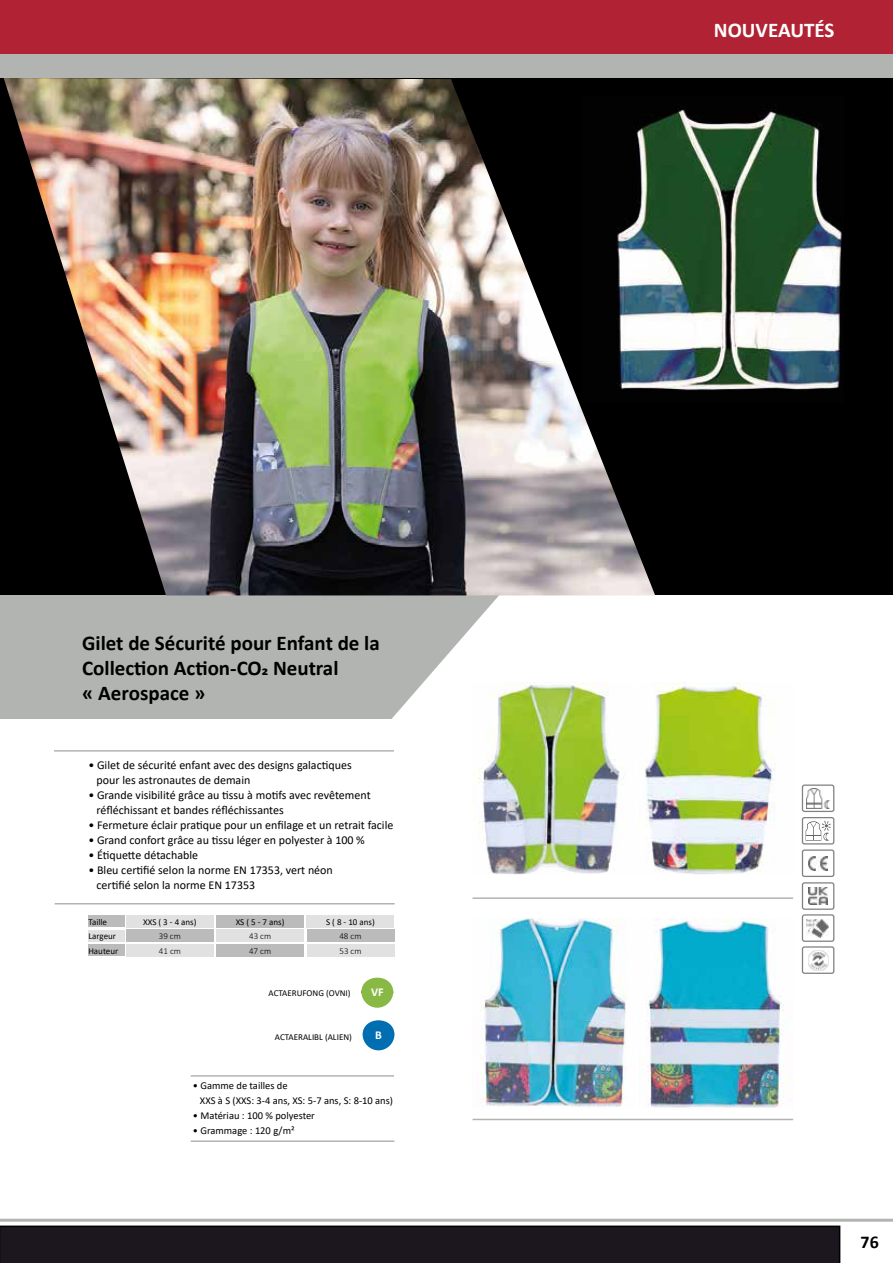
<style>
.page{position:relative;width:893px;height:1263px;background:#fff}
.page>*{position:absolute;margin:0;border:0;box-sizing:border-box;transform-origin:0 0}
.t1{font:700 21px/25.2px "Calibri";color:#000}
.t2{font:700 21px "Calibri";color:#fff}
.t3{font:700 18px "Calibri";color:#000}
.t4{font:12px/15px "Calibri";color:#000}
.t5{font:700 12px "Calibri";color:#fff}
.t6{font:10.5px/15px "Calibri";color:#000}
.t7{font:9px/14.5px "Calibri";color:#000}
.t8{font:300 9px/14.5px "Calibri";color:#000}
</style>
<div class="page">
<div style="left:0;top:0;width:893px;height:54px;background:#b12334"></div>
<div style="left:0;top:1225px;width:840px;height:38px;background:#1c171e"></div>
<hr style="left:0;top:1219px;width:893px;height:3px;background:#b2b4b2">
<div style="left:0;top:54px;width:893px;height:24px;background:#b2b4b2"></div>
<hr style="left:54px;top:750px;width:340px;height:2px;background:#b2b4b2">
<hr style="left:55px;top:903px;width:340px;height:1px;background:#b2b4b2">
<svg style="left:0;top:595px;width:500px;height:124px;background:#b8bab8"></svg>
<div style="left:0;top:78px;width:893px;height:517px;background:#000"></div>
<img style="left:473px;top:683px;width:151px;height:192px">
<img style="left:645px;top:683px;width:131px;height:191px">
<hr style="left:473px;top:897px;width:320px;height:2px;background:#b2b4b2">
<img style="left:480px;top:918px;width:146px;height:189px">
<img style="left:647px;top:918px;width:141px;height:190px">
<hr style="left:473px;top:1119px;width:320px;height:1px;background:#b2b4b2">
<img style="left:655px;top:108px;width:187px;height:283px">
<img style="left:4px;top:78px;width:651px;height:517px">
<svg style="left:806px;top:821px;width:25px;height:20px"></svg>
<div style="left:802px;top:817px;width:32px;height:27px;border:1px solid #7f8184;border-radius:2px"></div>
<img style="left:808px;top:951px;width:20px;height:19px">
<div style="left:802px;top:946px;width:32px;height:28px;border:1px solid #7f8184;border-radius:2px"></div>
<img style="left:808px;top:857px;width:20px;height:14px">
<div style="left:802px;top:849px;width:32px;height:28px;border:1px solid #7f8184;border-radius:2px"></div>
<img style="left:807px;top:919px;width:21px;height:19px">
<div style="left:802px;top:914px;width:32px;height:28px;border:1px solid #7f8184;border-radius:2px"></div>
<img style="left:808px;top:887px;width:19px;height:17px">
<div style="left:802px;top:882px;width:32px;height:28px;border:1px solid #7f8184;border-radius:2px"></div>
<img style="left:806px;top:789px;width:23px;height:19px">
<div style="left:802px;top:784px;width:32px;height:28px;border:1px solid #7f8184;border-radius:2px"></div>
<div style="left:361px;top:978px;width:32px;height:30px;background:#89b945;border-radius:50%"></div>
<div style="left:363px;top:1020px;width:31px;height:30px;background:#006eb0;border-radius:50%"></div>
<div style="left:88px;top:915px;width:37px;height:12px;background:#bbb"></div>
<div style="left:88px;top:930px;width:37px;height:11px;background:#e1e1e1"></div>
<div style="left:88px;top:944px;width:37px;height:12px;background:#bbb"></div>
<div style="left:126px;top:930px;width:87px;height:12px;background:#bbb"></div>
<div style="left:126px;top:944px;width:87px;height:12px;background:#e1e1e1"></div>
<div style="left:126px;top:915px;width:87px;height:12px;background:#e1e1e1"></div>
<div style="left:217px;top:915px;width:87px;height:12px;background:#bbb"></div>
<div style="left:217px;top:930px;width:87px;height:12px;background:#e1e1e1"></div>
<div style="left:217px;top:944px;width:87px;height:12px;background:#bbb"></div>
<div style="left:307px;top:930px;width:87px;height:12px;background:#bbb"></div>
<div style="left:307px;top:944px;width:87px;height:12px;background:#e1e1e1"></div>
<div style="left:307px;top:915px;width:87px;height:12px;background:#e1e1e1"></div>
<hr style="left:191px;top:1075px;width:203px;height:2px;background:#b2b4b2">
<hr style="left:191px;top:1140px;width:203px;height:2px;background:#b2b4b2">
<h1 class="t1" style="left:82px;top:630px;width:299px">Gilet de Sécurité pour Enfant de la<br>Collection Action-CO2 Neutral<br>« Aerospace »</h1>
<p class="t4" style="left:97px;top:757px;width:257px;text-indent:-8px">• Gilet de sécurité enfant avec des designs galactiques pour les astronautes de demain</p>
<p class="t4" style="left:97px;top:787px;width:276px;text-indent:-8px">• Grande visibilité grâce au tissu à motifs avec revêtement réfléchissant et bandes réfléchissantes</p>
<p class="t4" style="left:88px;top:817px;width:307px">• Fermeture éclair pratique pour un enfilage et un retrait facile</p>
<p class="t4" style="left:88px;top:832px;width:278px">• Grand confort grâce au tissu léger en polyester à 100 %</p>
<p class="t4" style="left:88px;top:847px;width:111px">• Étiquette détachable</p>
<p class="t4" style="left:97px;top:862px;width:238px;text-indent:-8px">• Bleu certifié selon la norme EN 17353, vert néon certifié selon la norme EN 17353</p>
<p class="t7" style="left:88px;top:914px;width:31px">Taille<br>Largeur<br>Hauteur</p>
<p class="t7" style="left:143px;top:914px;width:55px">XXS ( 3 - 4 ans)</p>
<p class="t7" style="left:236px;top:914px;width:50px">XS ( 5 - 7 ans)</p>
<p class="t8" style="left:249px;top:929px;width:24px">43 cm<br>47 cm</p>
<p class="t8" style="left:339px;top:929px;width:24px">48 cm<br>53 cm</p>
<p class="t7" style="left:326px;top:914px;width:50px">S ( 8 - 10 ans)</p>
<p class="t8" style="left:159px;top:929px;width:24px">39 cm<br>41 cm</p>
<p class="t7" style="left:269px;top:985px;width:83px">ACTAERUFONG (OVNI)</p>
<p class="t7" style="left:275px;top:1030px;width:79px">ACTAERALIBL (ALIEN)</p>
<p class="t5" style="left:371px;top:984px;width:14px">VF</p>
<p class="t5" style="left:375px;top:1026px;width:8px">B</p>
<p class="t6" style="left:200px;top:1078px;width:195px;text-indent:-7px">• Gamme de tailles de<br>XXS à S (XXS: 3-4 ans, XS: 5-7 ans, S: 8-10 ans)</p>
<p class="t6" style="left:193px;top:1108px;width:124px">• Matériau : 100 % polyester</p>
<p class="t6" style="left:193px;top:1123px;width:103px">• Grammage : 120 g/m²</p>
<h1 class="t2" style="left:714px;top:15px;width:122px">NOUVEAUTÉS</h1>
<h2 class="t3" style="left:860px;top:1229px;width:20px">76</h2>
</div>
